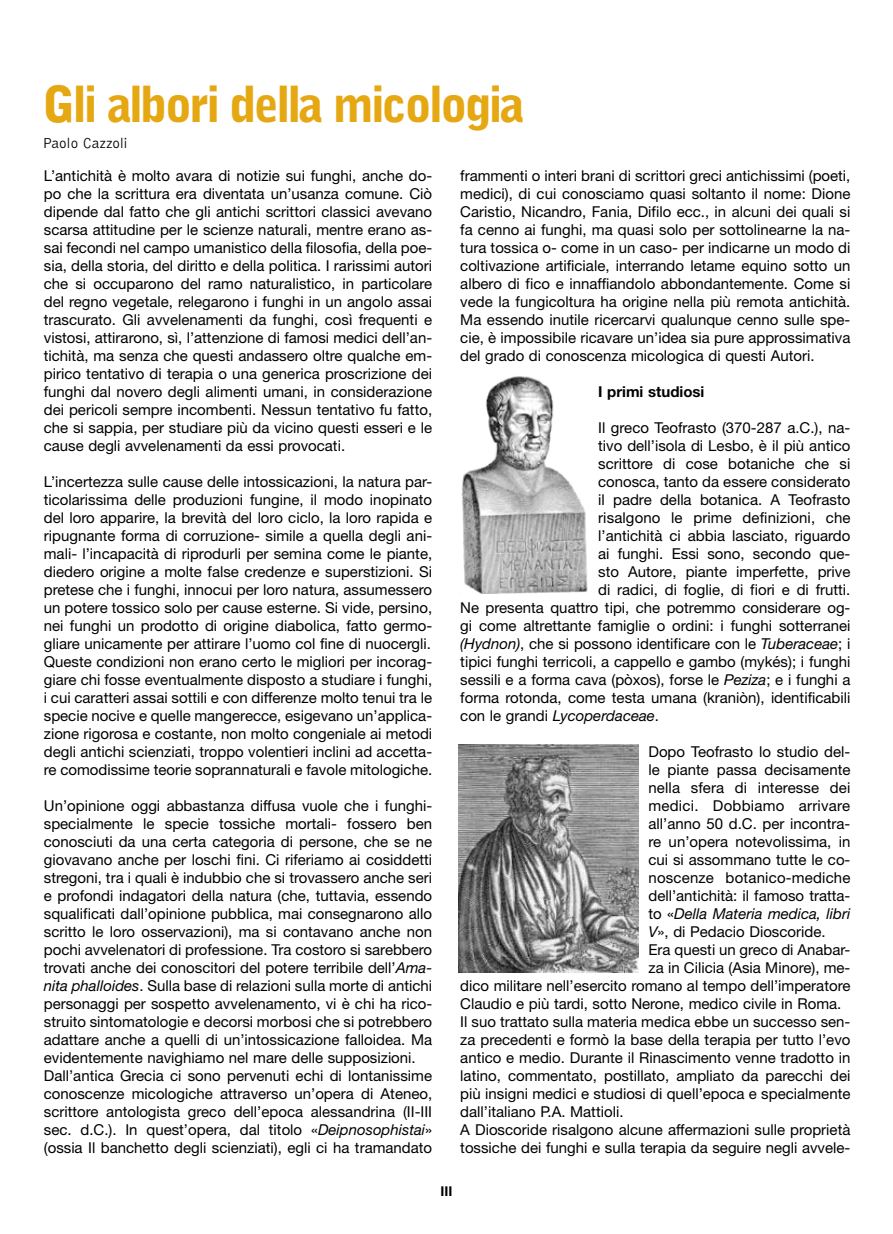
<style>
.page{position:relative;width:893px;height:1234px;background:#fff}
.page>*{position:absolute;margin:0;border:0;box-sizing:border-box;transform-origin:0 0}
.t1{font:900 49.5px "Bell Gothic";letter-spacing:-.055em;color:#e5a812}
.t2{font:15px/18px "Helvetica Neue";color:#000;text-align:justify}
.t3{font:italic 15px "Helvetica Neue";color:#000}
.t4{font:700 15px "Helvetica Neue";color:#000}
.t5{font:300 15px "Bell Gothic";color:#000}
.t6{font:700 13.5px "Helvetica Neue";color:#000}
.s1{font-style:italic}
.s2{font-style:normal}
</style>
<div class="page">
<img style="left:461px;top:376px;width:127px;height:217px">
<img style="left:459px;top:744px;width:180px;height:228px">
<h1 class="t1" style="left:43px;top:76px;width:484px">Gli albori della micologia</h1>
<p class="t5" style="left:43px;top:135px;width:87px">Paolo Cazzoli</p>
<p class="t2" style="left:44px;top:166px;width:390px">L’antichità è molto avara di notizie sui funghi, anche do&shy;po che la scrittura era diventata un’usanza comune. Ciò dipende dal fatto che gli antichi scrittori classici avevano scarsa attitudine per le scienze naturali, mentre erano as&shy;sai fecondi nel campo umanistico della filosofia, della poe&shy;sia, della storia, del diritto e della politica. I rarissimi autori che si occuparono del ramo naturalistico, in particolare del regno vegetale, relegarono i funghi in un angolo assai trascurato. Gli avvelenamenti da funghi, così frequenti e vistosi, attirarono, sì, l’attenzione di famosi medici dell’an&shy;tichità, ma senza che questi andassero oltre qualche em&shy;pirico tentativo di terapia o una generica proscrizione dei funghi dal novero degli alimenti umani, in considerazione dei pericoli sempre incombenti. Nessun tentativo fu fatto, che si sappia, per studiare più da vicino questi esseri e le cause degli avvelenamenti da essi provocati.</p>
<p class="t2" style="left:44px;top:472px;width:390px">L’incertezza sulle cause delle intossicazioni, la natura par&shy;ticolarissima delle produzioni fungine, il modo inopinato del loro apparire, la brevità del loro ciclo, la loro rapida e ripugnante forma di corruzione- simile a quella degli ani&shy;mali- l’incapacità di riprodurli per semina come le piante, diedero origine a molte false credenze e superstizioni. Si pretese che i funghi, innocui per loro natura, assumessero un potere tossico solo per cause esterne. Si vide, persino, nei funghi un prodotto di origine diabolica, fatto germo&shy;gliare unicamente per attirare l’uomo col fine di nuocergli.<br>Queste condizioni non erano certo le migliori per incorag&shy;giare chi fosse eventualmente disposto a studiare i funghi, i cui caratteri assai sottili e con differenze molto tenui tra le specie nocive e quelle mangerecce, esigevano un’applica&shy;zione rigorosa e costante, non molto congeniale ai metodi degli antichi scienziati, troppo volentieri inclini ad accetta&shy;re comodissime teorie soprannaturali e favole mitologiche.</p>
<p class="t2" style="left:44px;top:796px;width:390px;text-align:left">Un’opinione oggi abbastanza diffusa vuole che i funghi&shy;specialmente le specie tossiche mortali- fossero ben conosciuti da una certa categoria di persone, che se ne giovavano anche per loschi fini. Ci riferiamo ai cosiddetti stregoni, tra i quali è indubbio che si trovassero anche seri e profondi indagatori della natura (che, tuttavia, essendo squalificati dall’opinione pubblica, mai consegnarono allo scritto le loro osservazioni), ma si contavano anche non pochi avvelenatori di professione. Tra costoro si sarebbero trovati anche dei conoscitori del potere terribile dell’<span class="s1">Ama&shy;nita phalloides</span>. Sulla base di relazioni sulla morte di antichi personaggi per sospetto avvelenamento, vi è chi ha rico&shy;struito sintomatologie e decorsi morbosi che si potrebbero adattare anche a quelli di un’intossicazione falloidea. Ma evidentemente navighiamo nel mare delle supposizioni.<br>Dall’antica Grecia ci sono pervenuti echi di lontanissime conoscenze micologiche attraverso un’opera di Ateneo, scrittore antologista greco dell’epoca alessandrina (II-III sec. d.C.). In quest’opera, dal titolo «<span class="s1">Deipnosophistai</span>» (ossia Il banchetto degli scienziati), egli ci ha tramandato</p>
<p class="t2" style="left:460px;top:166px;width:392px">frammenti o interi brani di scrittori greci antichissimi (poeti, medici), di cui conosciamo quasi soltanto il nome: Dione Caristio, Nicandro, Fania, Difilo ecc., in alcuni dei quali si fa cenno ai funghi, ma quasi solo per sottolinearne la na&shy;tura tossica o- come in un caso- per indicarne un modo di coltivazione artificiale, interrando letame equino sotto un albero di fico e innaffiandolo abbondantemente. Come si vede la fungicoltura ha origine nella più remota antichità.<br>Ma essendo inutile ricercarvi qualunque cenno sulle spe&shy;cie, è impossibile ricavare un’idea sia pure approssimativa del grado di conoscenza micologica di questi Autori.</p>
<p class="t4" style="left:598px;top:382px;width:108px">I primi studiosi</p>
<p class="t2" style="left:598px;top:418px;width:254px">Il greco Teofrasto (370-287 a.C.), na-</p>
<p class="t2" style="left:598px;top:436px;width:254px">tivo dell’isola di Lesbo, è il più antico</p>
<p class="t2" style="left:598px;top:454px;width:254px">scrittore di cose botaniche che si</p>
<p class="t2" style="left:598px;top:472px;width:254px">conosca, tanto da essere considerato</p>
<p class="t2" style="left:598px;top:490px;width:254px">il padre della botanica. A Teofrasto</p>
<p class="t2" style="left:598px;top:508px;width:254px">risalgono le prime definizioni, che</p>
<p class="t2" style="left:598px;top:526px;width:254px">l’antichità ci abbia lasciato, riguardo</p>
<p class="t2" style="left:598px;top:544px;width:254px">ai funghi. Essi sono, secondo que-</p>
<p class="t2" style="left:598px;top:562px;width:254px">sto Autore, piante imperfette, prive</p>
<p class="t2" style="left:598px;top:580px;width:254px">di radici, di foglie, di fiori e di frutti.</p>
<p class="t2" style="left:460px;top:598px;width:392px">Ne presenta quattro tipi, che potremmo considerare og-</p>
<p class="t2" style="left:460px;top:616px;width:392px">gi come altrettante famiglie o ordini: i funghi sotterranei</p>
<p class="t2" style="left:460px;top:634px;width:392px"><span class="s1">(Hydnon)</span>, che si possono identificare con le <span class="s1">Tuberaceae</span>; i</p>
<p class="t2" style="left:460px;top:652px;width:392px">tipici funghi terricoli, a cappello e gambo (mykés); i funghi</p>
<p class="t2" style="left:460px;top:670px;width:392px">sessili e a forma cava (pòxos), forse le <span class="s1">Peziza</span>; e i funghi a</p>
<p class="t2" style="left:460px;top:688px;width:392px">forma rotonda, come testa umana (kraniòn), identificabili</p>
<p class="t3" style="left:460px;top:706px;width:200px"><span class="s2">con le grandi</span> Lycoperdaceae<span class="s2">.</span></p>
<p class="t2" style="left:648px;top:742px;width:203px">Dopo Teofrasto lo studio del-</p>
<p class="t2" style="left:648px;top:760px;width:203px">le piante passa decisamente</p>
<p class="t2" style="left:648px;top:778px;width:203px">nella sfera di interesse dei</p>
<p class="t2" style="left:648px;top:796px;width:203px">medici. Dobbiamo arrivare</p>
<p class="t2" style="left:648px;top:814px;width:203px">all’anno 50 d.C. per incontra-</p>
<p class="t2" style="left:648px;top:832px;width:203px">re un’opera notevolissima, in</p>
<p class="t2" style="left:648px;top:850px;width:203px">cui si assommano tutte le co-</p>
<p class="t2" style="left:648px;top:868px;width:204px">noscenze botanico-mediche</p>
<p class="t2" style="left:648px;top:886px;width:203px">dell’antichità: il famoso tratta-</p>
<p class="t3" style="left:648px;top:904px;width:203px"><span class="s2">to «</span>Della Materia medica, libri</p>
<p class="t2" style="left:648px;top:922px;width:179px"><span class="s1">V</span>», di Pedacio Dioscoride.</p>
<p class="t2" style="left:648px;top:940px;width:203px">Era questi un greco di Anabar-</p>
<p class="t2" style="left:648px;top:958px;width:203px">za in Cilicia (Asia Minore), me-</p>
<p class="t2" style="left:460px;top:976px;width:392px">dico militare nell’esercito romano al tempo dell’imperatore</p>
<p class="t2" style="left:460px;top:994px;width:383px">Claudio e più tardi, sotto Nerone, medico civile in Roma.</p>
<p class="t2" style="left:460px;top:1012px;width:392px">Il suo trattato sulla materia medica ebbe un successo sen-</p>
<p class="t2" style="left:460px;top:1030px;width:392px">za precedenti e formò la base della terapia per tutto l’evo</p>
<p class="t2" style="left:460px;top:1048px;width:392px">antico e medio. Durante il Rinascimento venne tradotto in</p>
<p class="t2" style="left:460px;top:1066px;width:392px">latino, commentato, postillato, ampliato da parecchi dei</p>
<p class="t2" style="left:460px;top:1084px;width:392px">più insigni medici e studiosi di quell’epoca e specialmente</p>
<p class="t2" style="left:460px;top:1102px;width:165px">dall’italiano P.A. Mattioli.</p>
<p class="t2" style="left:460px;top:1120px;width:392px">A Dioscoride risalgono alcune affermazioni sulle proprietà</p>
<p class="t2" style="left:460px;top:1138px;width:392px">tossiche dei funghi e sulla terapia da seguire negli avvele-</p>
<p class="t6" style="left:440px;top:1182px;width:13px">III</p>
</div>
